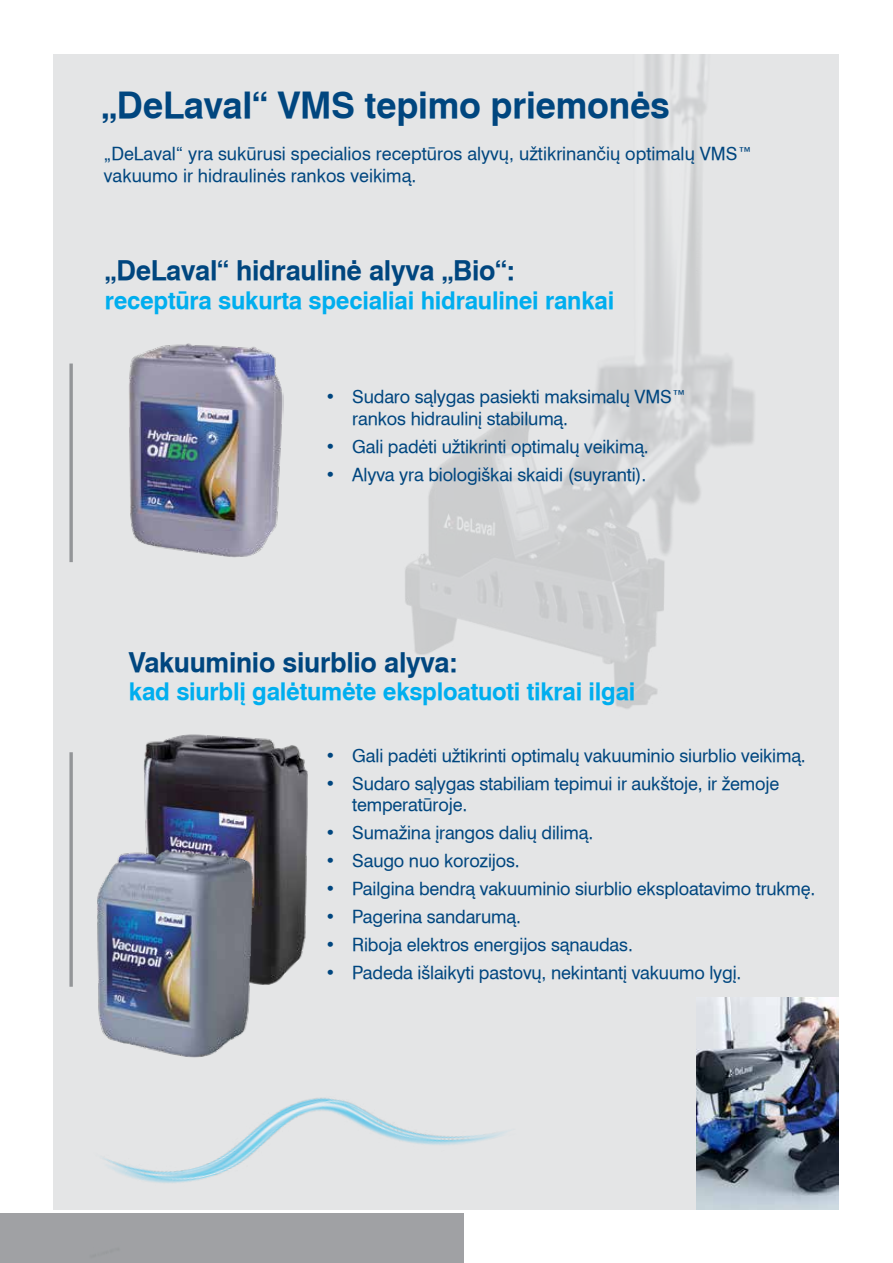
<style>
.page{position:relative;width:893px;height:1263px;background:#fff}
.page>*{position:absolute;margin:0;border:0;box-sizing:border-box;transform-origin:0 0}
.t1{font:36px "Helvetica LT Bold";letter-spacing:-.005em;color:#00467f}
.t2{font:27px "Helvetica LT Bold";letter-spacing:-.01em;color:#00467f}
.t3{font:24px "Helvetica LT Bold";letter-spacing:-.01em;color:#00aeef}
.t4{font:18px/21.6px "Helvetica LT";letter-spacing:-.01em;color:#00467f}
</style>
<div class="page">
<div style="left:53px;top:54px;width:786px;height:1156px;background:#e4e5e6"></div>
<img style="left:103px;top:1098px;width:404px;height:165px">
<img style="left:405px;top:54px;width:434px;height:962px">
<svg style="left:69px;top:363px;width:4px;height:199px"></svg>
<svg style="left:69px;top:752px;width:4px;height:235px"></svg>
<img style="left:129px;top:343px;width:155px;height:215px">
<img style="left:143px;top:734px;width:165px;height:251px">
<img style="left:97px;top:848px;width:157px;height:210px">
<div style="left:0;top:1213px;width:463px;height:50px;background:#a0a1a4"></div>
<img style="left:697px;top:997px;width:141px;height:213px">
<h1 class="t1" style="left:101px;top:83px;width:570px">„DeLaval“ VMS tepimo priemonės</h1>
<p class="t4" style="left:104px;top:143px;width:650px">„DeLaval“ yra sukūrusi specialios receptūros alyvų, užtikrinančių optimalų VMS™ vakuumo ir hidraulinės rankos veikimą.</p>
<h2 class="t2" style="left:105px;top:254px;width:412px">„DeLaval“ hidraulinė alyva „Bio“:</h2>
<h3 class="t3" style="left:105px;top:286px;width:511px">receptūra sukurta specialiai hidraulinei rankai</h3>
<p class="t4" style="left:352px;top:386px;width:336px;text-indent:-27px">• Sudaro sąlygas pasiekti maksimalų VMS™ rankos hidraulinį stabilumą.</p>
<p class="t4" style="left:325px;top:436px;width:325px">• Gali padėti užtikrinti optimalų veikimą.</p>
<p class="t4" style="left:325px;top:464px;width:323px">• Alyva yra biologiškai skaidi (suyranti).</p>
<h2 class="t2" style="left:129px;top:645px;width:330px">Vakuuminio siurblio alyva:</h2>
<h3 class="t3" style="left:129px;top:677px;width:508px">kad siurblį galėtumėte eksploatuoti tikrai ilgai</h3>
<p class="t4" style="left:325px;top:744px;width:482px">• Gali padėti užtikrinti optimalų vakuuminio siurblio veikimą.</p>
<p class="t4" style="left:352px;top:772px;width:428px;text-indent:-27px">• Sudaro sąlygas stabiliam tepimui ir aukštoje, ir žemoje temperatūroje.</p>
<p class="t4" style="left:325px;top:822px;width:270px">• Sumažina įrangos dalių dilimą.</p>
<p class="t4" style="left:325px;top:850px;width:196px">• Saugo nuo korozijos.</p>
<p class="t4" style="left:325px;top:878px;width:492px">• Pailgina bendrą vakuuminio siurblio eksploatavimo trukmę.</p>
<p class="t4" style="left:325px;top:906px;width:197px">• Pagerina sandarumą.</p>
<p class="t4" style="left:325px;top:934px;width:309px">• Riboja elektros energijos sąnaudas.</p>
<p class="t4" style="left:325px;top:962px;width:418px">• Padeda išlaikyti pastovų, nekintantį vakuumo lygį.</p>
</div>
